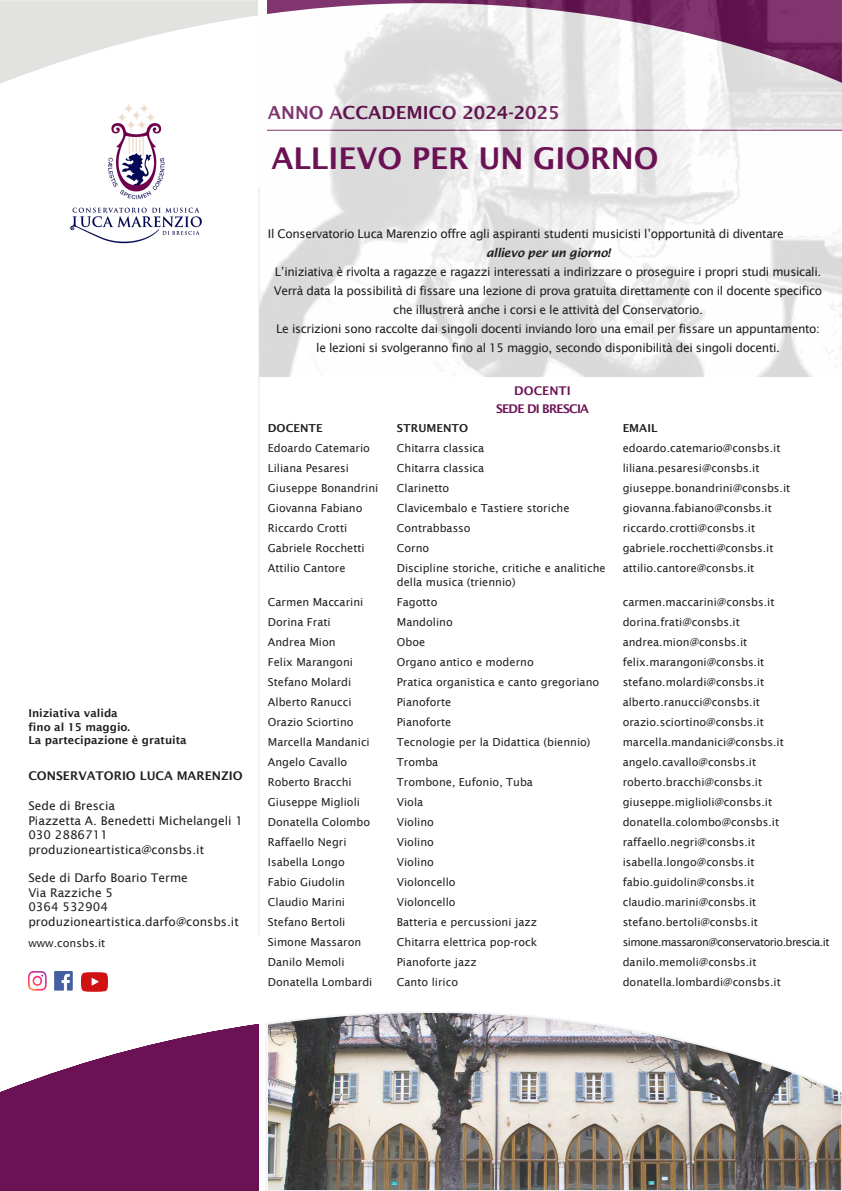
<style>
.page{position:relative;width:842px;height:1191px;background:#fff}
.page>*{position:absolute;margin:0;border:0;box-sizing:border-box;transform-origin:0 0}
.t1{font:600 30px "Lucida Sans";color:#6b1255}
.t2{font:600 18px "Lucida Sans";color:#6b1255}
.t3{font:12px/19px "Lucida Sans";letter-spacing:-.03em;color:#231f20}
.t4{font:12px/14.4px "Lucida Sans";color:#231f20}
.t5{font:600 12px "Lucida Sans";color:#231f20}
.t6{font:600 12px "Lucida Sans";letter-spacing:-.06em;color:#6b1255}
.t7{font:600 12px "Lucida Sans";color:#6b1255}
.t8{font:11px/14px "Lucida Sans";color:#231f20}
.t9{font:600 11px/13.2px "Lucida Sans";color:#231f20}
.t10{font:11px "Lucida Sans";letter-spacing:-.05em;color:#231f20}
.s1{font-weight:600;font-style:italic}
</style>
<div class="page">
<svg style="left:0;top:1024px;width:259px;height:167px;fill:#6b1255"></svg>
<img style="left:265px;top:1011px;width:577px;height:180px">
<svg style="left:0;top:0;width:258px;height:84px"></svg>
<img style="left:70px;top:104px;width:132px;height:140px">
<img style="left:28px;top:971px;width:44px;height:19px">
<img style="left:81px;top:972px;width:26px;height:19px">
<img style="left:259px;top:0;width:583px;height:376px">
<hr style="left:258px;top:187px;width:1px;height:748px;background:#e6e7e9">
<p class="t9" style="left:28px;top:707px;width:160px">Iniziativa valida<br>fino al 15 maggio.<br>La partecipazione è gratuita</p>
<p class="t5" style="left:28px;top:769px;width:216px">CONSERVATORIO LUCA MARENZIO</p>
<p class="t4" style="left:28px;top:799px;width:216px">Sede di Brescia<br>Piazzetta A. Benedetti Michelangeli 1<br>030 2886711 produzioneartistica@consbs.it</p>
<p class="t4" style="left:28px;top:871px;width:212px">Sede di Darfo Boario Terme<br>Via Razziche 5<br>0364 532904 produzioneartistica.darfo@consbs.it</p>
<p class="t8" style="left:28px;top:936px;width:79px">www.consbs.it</p>
<h2 class="t2" style="left:268px;top:102px;width:293px">ANNO ACCADEMICO 2024-2025</h2>
<p class="t1" style="left:271px;top:141px;width:389px">ALLIEVO PER UN GIORNO</p>
<p class="t3" style="left:486px;top:224px;width:299px;text-indent:-218px">Il Conservatorio Luca Marenzio offre agli aspiranti studenti musicisti l’opportunità di diventare <span class="s1">allievo per un giorno!</span></p>
<p class="t3" style="left:275px;top:262px;width:548px">L’iniziativa è rivolta a ragazze e ragazzi interessati a indirizzare o proseguire i propri studi musicali.</p>
<p class="t3" style="left:274px;top:281px;width:550px;text-align:center">Verrà data la possibilità di fissare una lezione di prova gratuita direttamente con il docente specifico che illustrerà anche i corsi e le attività del Conservatorio.</p>
<p class="t3" style="left:276px;top:319px;width:545px">Le iscrizioni sono raccolte dai singoli docenti inviando loro una email per fissare un appuntamento:</p>
<p class="t3" style="left:316px;top:338px;width:465px">le lezioni si svolgeranno fino al 15 maggio, secondo disponibilità dei singoli docenti.</p>
<p class="t9" style="left:268px;top:421px;width:56px">DOCENTE</p>
<p class="t8" style="left:268px;top:441px;width:104px">Edoardo Catemario</p>
<p class="t8" style="left:268px;top:461px;width:83px">Liliana Pesaresi</p>
<p class="t8" style="left:268px;top:481px;width:112px">Giuseppe Bonandrini</p>
<p class="t8" style="left:268px;top:501px;width:96px">Giovanna Fabiano</p>
<p class="t8" style="left:268px;top:521px;width:81px">Riccardo Crotti</p>
<p class="t8" style="left:268px;top:541px;width:98px">Gabriele Rocchetti</p>
<p class="t8" style="left:268px;top:561px;width:79px">Attilio Cantore</p>
<p class="t8" style="left:268px;top:595px;width:97px">Carmen Maccarini</p>
<p class="t8" style="left:268px;top:615px;width:64px">Dorina Frati</p>
<p class="t8" style="left:268px;top:635px;width:69px">Andrea Mion</p>
<p class="t8" style="left:268px;top:655px;width:87px">Felix Marangoni</p>
<p class="t8" style="left:268px;top:675px;width:85px">Stefano Molardi</p>
<p class="t8" style="left:268px;top:695px;width:85px">Alberto Ranucci</p>
<p class="t8" style="left:268px;top:715px;width:87px">Orazio Sciortino</p>
<p class="t8" style="left:268px;top:735px;width:103px">Marcella Mandanici</p>
<p class="t8" style="left:268px;top:755px;width:81px">Angelo Cavallo</p>
<p class="t8" style="left:268px;top:775px;width:85px">Roberto Bracchi</p>
<p class="t8" style="left:268px;top:795px;width:94px">Giuseppe Miglioli</p>
<p class="t8" style="left:268px;top:815px;width:104px">Donatella Colombo</p>
<p class="t8" style="left:268px;top:835px;width:80px">Raffaello Negri</p>
<p class="t8" style="left:268px;top:855px;width:78px">Isabella Longo</p>
<p class="t8" style="left:268px;top:875px;width:79px">Fabio Giudolin</p>
<p class="t8" style="left:268px;top:895px;width:79px">Claudio Marini</p>
<p class="t8" style="left:268px;top:915px;width:79px">Stefano Bertoli</p>
<p class="t8" style="left:268px;top:935px;width:95px">Simone Massaron</p>
<p class="t8" style="left:268px;top:955px;width:78px">Danilo Memoli</p>
<p class="t8" style="left:268px;top:975px;width:106px">Donatella Lombardi</p>
<p class="t7" style="left:514px;top:384px;width:58px">DOCENTI</p>
<p class="t6" style="left:496px;top:402px;width:95px">SEDE DI BRESCIA</p>
<p class="t9" style="left:397px;top:421px;width:73px">STRUMENTO</p>
<p class="t8" style="left:397px;top:441px;width:89px">Chitarra classica</p>
<p class="t8" style="left:397px;top:461px;width:89px">Chitarra classica</p>
<p class="t8" style="left:397px;top:481px;width:54px">Clarinetto</p>
<p class="t8" style="left:397px;top:501px;width:174px">Clavicembalo e Tastiere storiche</p>
<p class="t8" style="left:397px;top:521px;width:75px">Contrabbasso</p>
<p class="t8" style="left:397px;top:541px;width:34px">Corno</p>
<p class="t8" style="left:397px;top:561px;width:210px">Discipline storiche, critiche e analitiche della musica (triennio)</p>
<p class="t8" style="left:397px;top:595px;width:42px">Fagotto</p>
<p class="t8" style="left:397px;top:615px;width:57px">Mandolino</p>
<p class="t8" style="left:397px;top:635px;width:30px">Oboe</p>
<p class="t8" style="left:397px;top:655px;width:138px">Organo antico e moderno</p>
<p class="t8" style="left:397px;top:675px;width:204px">Pratica organistica e canto gregoriano</p>
<p class="t8" style="left:397px;top:695px;width:56px">Pianoforte</p>
<p class="t8" style="left:397px;top:715px;width:56px">Pianoforte</p>
<p class="t8" style="left:397px;top:735px;width:195px">Tecnologie per la Didattica (biennio)</p>
<p class="t8" style="left:397px;top:755px;width:43px">Tromba</p>
<p class="t8" style="left:397px;top:775px;width:138px">Trombone, Eufonio, Tuba</p>
<p class="t8" style="left:397px;top:795px;width:28px">Viola</p>
<p class="t8" style="left:397px;top:815px;width:39px">Violino</p>
<p class="t8" style="left:397px;top:835px;width:39px">Violino</p>
<p class="t8" style="left:397px;top:855px;width:39px">Violino</p>
<p class="t8" style="left:397px;top:875px;width:60px">Violoncello</p>
<p class="t8" style="left:397px;top:895px;width:60px">Violoncello</p>
<p class="t8" style="left:397px;top:915px;width:142px">Batteria e percussioni jazz</p>
<p class="t8" style="left:397px;top:935px;width:142px">Chitarra elettrica pop-rock</p>
<p class="t8" style="left:397px;top:955px;width:81px">Pianoforte jazz</p>
<p class="t8" style="left:397px;top:975px;width:63px">Canto lirico</p>
<p class="t9" style="left:623px;top:421px;width:36px">EMAIL</p>
<p class="t8" style="left:623px;top:441px;width:159px">edoardo.catemario@consbs.it</p>
<p class="t8" style="left:623px;top:461px;width:138px">liliana.pesaresi@consbs.it</p>
<p class="t8" style="left:623px;top:481px;width:169px">giuseppe.bonandrini@consbs.it</p>
<p class="t8" style="left:623px;top:501px;width:151px">giovanna.fabiano@consbs.it</p>
<p class="t8" style="left:623px;top:521px;width:134px">riccardo.crotti@consbs.it</p>
<p class="t8" style="left:623px;top:541px;width:152px">gabriele.rocchetti@consbs.it</p>
<p class="t8" style="left:623px;top:561px;width:133px">attilio.cantore@consbs.it</p>
<p class="t8" style="left:623px;top:595px;width:153px">carmen.maccarini@consbs.it</p>
<p class="t8" style="left:623px;top:615px;width:119px">dorina.frati@consbs.it</p>
<p class="t8" style="left:623px;top:635px;width:126px">andrea.mion@consbs.it</p>
<p class="t8" style="left:623px;top:655px;width:143px">felix.marangoni@consbs.it</p>
<p class="t8" style="left:623px;top:675px;width:143px">stefano.molardi@consbs.it</p>
<p class="t8" style="left:623px;top:695px;width:139px">alberto.ranucci@consbs.it</p>
<p class="t8" style="left:623px;top:715px;width:143px">orazio.sciortino@consbs.it</p>
<p class="t8" style="left:623px;top:735px;width:163px">marcella.mandanici@consbs.it</p>
<p class="t8" style="left:623px;top:755px;width:135px">angelo.cavallo@consbs.it</p>
<p class="t8" style="left:623px;top:775px;width:141px">roberto.bracchi@consbs.it</p>
<p class="t8" style="left:623px;top:795px;width:151px">giuseppe.miglioli@consbs.it</p>
<p class="t8" style="left:623px;top:815px;width:158px">donatella.colombo@consbs.it</p>
<p class="t8" style="left:623px;top:835px;width:134px">raffaello.negri@consbs.it</p>
<p class="t8" style="left:623px;top:855px;width:133px">isabella.longo@consbs.it</p>
<p class="t8" style="left:623px;top:875px;width:133px">fabio.guidolin@consbs.it</p>
<p class="t8" style="left:623px;top:895px;width:135px">claudio.marini@consbs.it</p>
<p class="t8" style="left:623px;top:915px;width:137px">stefano.bertoli@consbs.it</p>
<p class="t10" style="left:623px;top:935px;width:208px">simone.massaron@conservatorio.brescia.it</p>
<p class="t8" style="left:623px;top:955px;width:135px">danilo.memoli@consbs.it</p>
<p class="t8" style="left:623px;top:975px;width:160px">donatella.lombardi@consbs.it</p>
</div>
